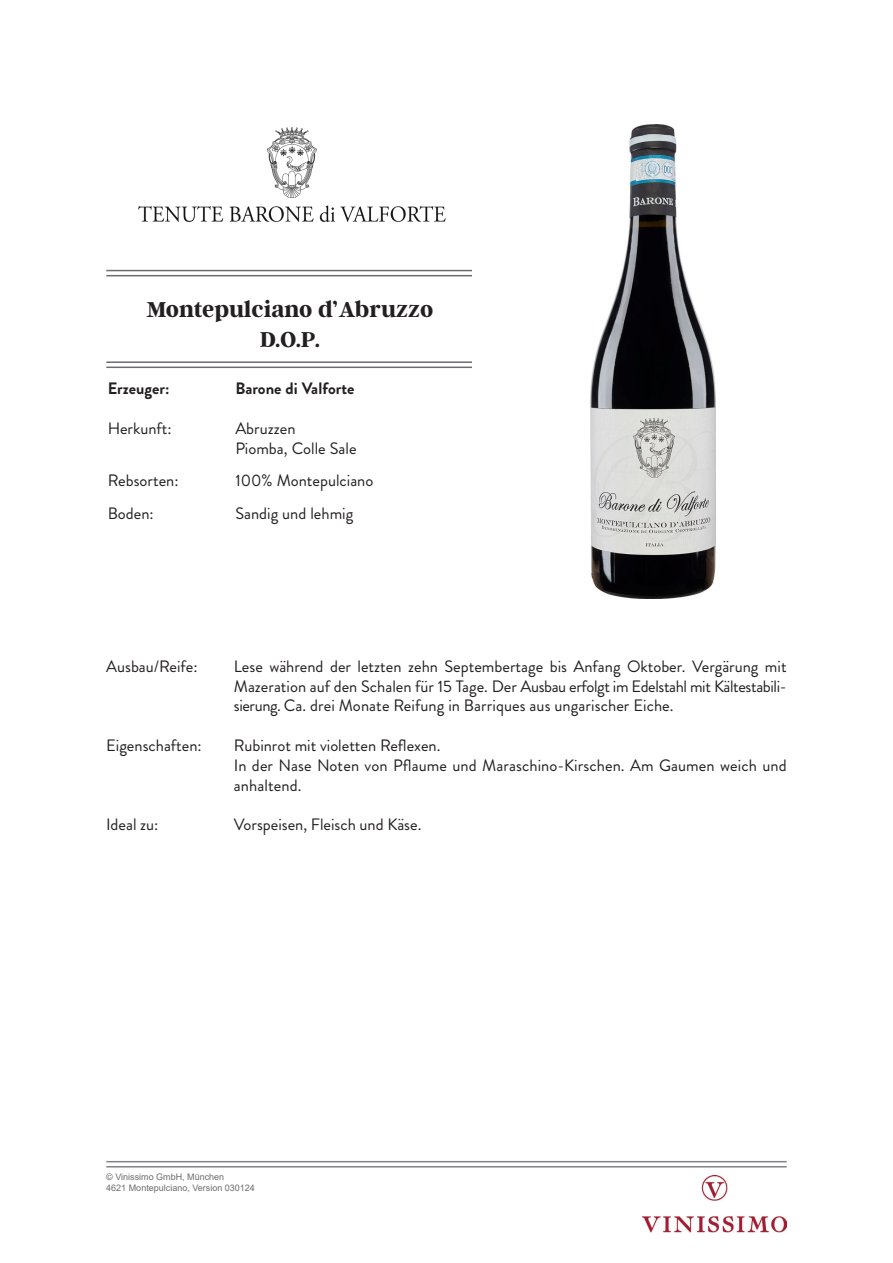
<style>
.page{position:relative;width:893px;height:1263px;background:#fff}
.page>*{position:absolute;margin:0;border:0;box-sizing:border-box;transform-origin:0 0}
.t1{font:700 24px "Argent CF";letter-spacing:-.005em;color:#231f20}
.t2{font:16.5px/19.8px "Brandon Grotesque";color:#231f20;text-align:justify}
.t3{font:700 16.5px "Brandon Grotesque";color:#231f20}
.t4{font:9px "Arial";color:#6c6d70}
</style>
<div class="page">
<img style="left:138px;top:127px;width:308px;height:95px">
<hr style="left:106px;top:1161px;width:681px;height:1px;background:#808285">
<hr style="left:106px;top:270px;width:366px;height:1px;background:#6c6d70">
<hr style="left:106px;top:275px;width:366px;height:1px;background:#6c6d70">
<hr style="left:106px;top:361px;width:366px;height:2px;background:#6c6d70">
<hr style="left:106px;top:367px;width:366px;height:1px;background:#6c6d70">
<hr style="left:106px;top:1166px;width:681px;height:1px;background:#808285">
<svg style="left:650px;top:1232px;width:132px;height:1px"></svg>
<img style="left:643px;top:1175px;width:144px;height:57px">
<img style="left:591px;top:124px;width:125px;height:475px">
<p class="t1" style="left:146px;top:296px;width:288px">Montepulciano d’Abruzzo</p>
<p class="t1" style="left:260px;top:326px;width:62px">D.O.P.</p>
<p class="t3" style="left:108px;top:377px;width:63px">Erzeuger:</p>
<p class="t3" style="left:235px;top:377px;width:121px">Barone di Valforte</p>
<p class="t2" style="left:108px;top:419px;width:65px">Herkunft:</p>
<p class="t2" style="left:235px;top:419px;width:62px">Abruzzen</p>
<p class="t2" style="left:235px;top:438px;width:123px">Piomba, Colle Sale</p>
<p class="t2" style="left:108px;top:471px;width:72px">Rebsorten:</p>
<p class="t2" style="left:235px;top:471px;width:140px">100% Montepulciano</p>
<p class="t2" style="left:108px;top:504px;width:48px">Boden:</p>
<p class="t2" style="left:235px;top:504px;width:119px">Sandig und lehmig</p>
<p class="t2" style="left:106px;top:656px;width:93px">Ausbau/Reife:</p>
<p class="t2" style="left:234px;top:656px;width:554px">Lese während der letzten zehn Septembertage bis Anfang Oktober. Vergärung mit Mazeration auf den Schalen für 15 Tage. Der Ausbau erfolgt im Edelstahl mit Kältestabili&shy;sierung. Ca. drei Monate Reifung in Barriques aus ungarischer Eiche.</p>
<p class="t2" style="left:106px;top:736px;width:97px">Eigenschaften:</p>
<p class="t2" style="left:234px;top:736px;width:208px">Rubinrot mit violetten Reflexen.</p>
<p class="t2" style="left:234px;top:755px;width:554px">In der Nase Noten von Pflaume und Maraschino-Kirschen. Am Gaumen weich und anhaltend.</p>
<p class="t2" style="left:106px;top:815px;width:54px">Ideal zu:</p>
<p class="t2" style="left:234px;top:815px;width:189px">Vorspeisen, Fleisch und Käse.</p>
<p class="t4" style="left:106px;top:1171px;width:119px">© Vinissimo GmbH, München</p>
<p class="t4" style="left:106px;top:1182px;width:150px">4621 Montepulciano, Version 030124</p>
</div>
